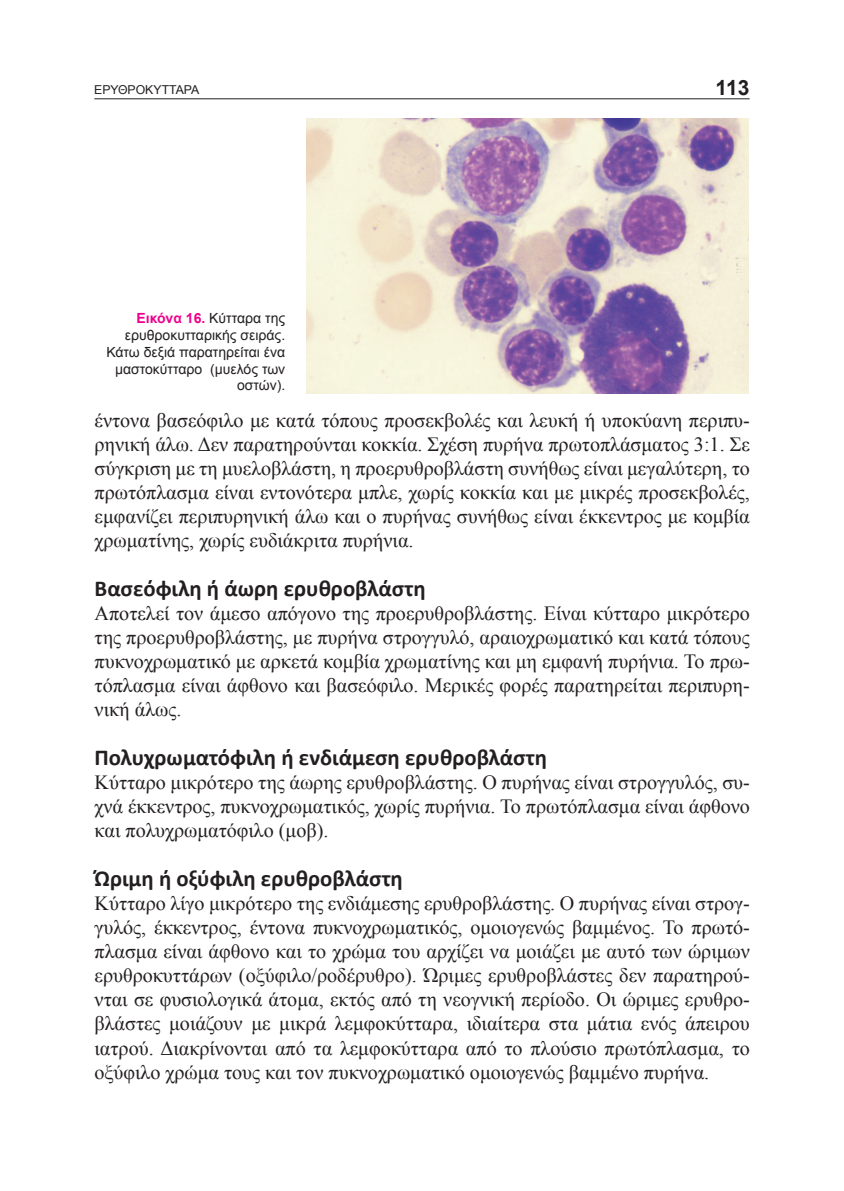
<style>
.page{position:relative;width:844px;height:1191px;background:#fff}
.page>*{position:absolute;margin:0;border:0;box-sizing:border-box;transform-origin:0 0}
.t1{font:700 22.75px "Calibri";color:#231f20}
.t2{font:700 21px "Arial";color:#231f20}
.t3{font:20.12px/24.2px "Times New Roman";color:#231f20;text-align:justify}
.t4{font:14px/16.8px "Arial";color:#231f20;text-align:right}
.t5{font:12.25px "Arial";color:#231f20}
.s1{font-weight:700;color:#ed028c}
</style>
<div class="page">
<hr style="left:94px;top:98px;width:655px;height:1px;background:#231f20">
<img style="left:306px;top:118px;width:442px;height:276px">
<p class="t5" style="left:94px;top:82px;width:107px">ΕΡΥΘΡΟΚΥΤΤΑΡΑ</p>
<p class="t2" style="left:715px;top:73px;width:35px">113</p>
<p class="t4" style="left:106px;top:310px;width:180px"><span class="s1">Εικόνα 16.</span> Kύτταρα της ερυθροκυτταρικής σειράς.<br>Κάτω δεξιά παρατηρείται ένα μαστοκύτταρο (μυελός των οστών).</p>
<p class="t3" style="left:94px;top:407px;width:656px">έντονα βασεόφιλο με κατά τόπους προσεκβολές και λευκή ή υποκύανη περιπυ&shy;ρηνική άλω. Δεν παρατηρούνται κοκκία. Σχέση πυρήνα πρωτοπλάσματος 3:1. Σε σύγκριση με τη μυελοβλάστη, η προερυθροβλάστη συνήθως είναι μεγαλύτερη, το πρωτόπλασμα είναι εντονότερα μπλε, χωρίς κοκκία και με μικρές προσεκβολές, εμφανίζει περιπυρηνική άλω και ο πυρήνας συνήθως είναι έκκεντρος με κομβία χρωματίνης, χωρίς ευδιάκριτα πυρήνια.</p>
<p class="t1" style="left:94px;top:573px;width:332px">Βασεόφιλη ή άωρη ερυθροβλάστη</p>
<p class="t3" style="left:94px;top:600px;width:656px">Αποτελεί τον άμεσο απόγονο της προερυθροβλάστης. Είναι κύτταρο μικρότερο της προερυθροβλάστης, με πυρήνα στρογγυλό, αραιοχρωματικό και κατά τόπους πυκνοχρωματικό με αρκετά κομβία χρωματίνης και μη εμφανή πυρήνια. Το πρω&shy;τόπλασμα είναι άφθονο και βασεόφιλο. Μερικές φορές παρατηρείται περιπυρη&shy;νική άλως.</p>
<p class="t1" style="left:94px;top:742px;width:454px">Πολυχρωματόφιλη ή ενδιάμεση ερυθροβλάστη</p>
<p class="t3" style="left:94px;top:769px;width:656px">Κύτταρο μικρότερο της άωρης ερυθροβλάστης. Ο πυρήνας είναι στρογγυλός, συ&shy;χνά έκκεντρος, πυκνοχρωματικός, χωρίς πυρήνια. Το πρωτόπλασμα είναι άφθονο και πολυχρωματόφιλο (μοβ).</p>
<p class="t1" style="left:94px;top:863px;width:310px">Ώριμη ή οξύφιλη ερυθροβλάστη</p>
<p class="t3" style="left:94px;top:890px;width:656px">Κύτταρο λίγο μικρότερο της ενδιάμεσης ερυθροβλάστης. Ο πυρήνας είναι στρογ&shy;γυλός, έκκεντρος, έντονα πυκνοχρωματικός, ομοιογενώς βαμμένος. Το πρωτό&shy;πλασμα είναι άφθονο και το χρώμα του αρχίζει να μοιάζει με αυτό των ώριμων ερυθροκυττάρων (οξύφιλο/ροδέρυθρο). Ώριμες ερυθροβλάστες δεν παρατηρού&shy;νται σε φυσιολογικά άτομα, εκτός από τη νεογνική περίοδο. Οι ώριμες ερυθρο&shy;βλάστες μοιάζουν με μικρά λεμφοκύτταρα, ιδιαίτερα στα μάτια ενός άπειρου ιατρού. Διακρίνονται από τα λεμφοκύτταρα από το πλούσιο πρωτόπλασμα, το οξύφιλο χρώμα τους και τον πυκνοχρωματικό ομοιογενώς βαμμένο πυρήνα.</p>
</div>
